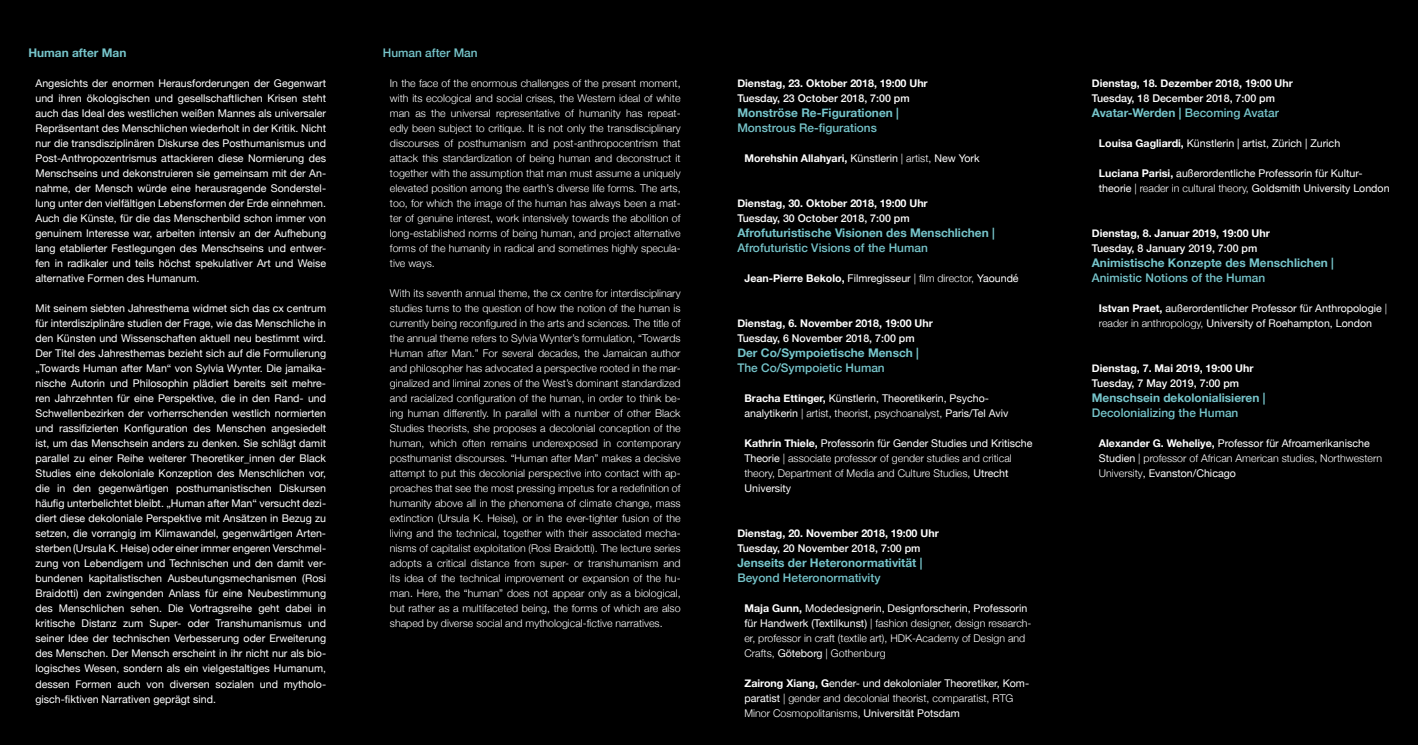
<style>
.page{position:relative;width:1418px;height:745px;background:#fff}
.page>*{position:absolute;margin:0;border:0;box-sizing:border-box;transform-origin:0 0}
.t1{font:700 11.88px "Helvetica Neue";color:#76c4ca}
.t2{font:500 11.88px "Helvetica Neue";color:#76c4ca}
.t3{font:300 10.62px/15px "Helvetica Neue";color:#fff}
.t4{font:10.62px/15px "Helvetica Neue";color:#fff}
.t5{font:700 10.62px "Helvetica Neue";color:#fff}
.t6{font:500 10.62px "Helvetica Neue";color:#fff}
.s1{font-weight:400}
.s2{font-weight:300}
.s3{font-weight:700}
.s4{font-weight:500}
</style>
<div class="page">
<div style="left:0;top:0;width:1417px;height:744px;background:#000"></div>
<p class="t1" style="left:28px;top:43px;width:100px">Human after Man</p>
<p class="t4" style="left:35px;top:76px;width:292px;text-align:justify">Angesichts der enormen Herausforderungen der Gegenwart und ihren ökologischen und gesellschaftlichen Krisen steht auch das Ideal des westlichen weißen Mannes als universaler Repräsentant des Menschlichen wiederholt in der Kritik. Nicht nur die transdisziplinären Diskurse des Posthumanismus und Post-Anthropozentrismus attackieren diese Normierung des Menschseins und dekonstruieren sie gemeinsam mit der An&shy;nahme, der Mensch würde eine herausragende Sonderstel&shy;lung unter den vielfältigen Lebensformen der Erde einnehmen.<br>Auch die Künste, für die das Menschenbild schon immer von genuinem Interesse war, arbeiten intensiv an der Aufhebung lang etablierter Festlegungen des Menschseins und entwer&shy;fen in radikaler und teils höchst spekulativer Art und Weise alternative Formen des Humanum.</p>
<p class="t4" style="left:35px;top:301px;width:292px;text-align:justify">Mit seinem siebten Jahresthema widmet sich das cx centrum für interdisziplinäre studien der Frage, wie das Menschliche in den Künsten und Wissenschaften aktuell neu bestimmt wird.<br>Der Titel des Jahresthemas bezieht sich auf die Formulierung „Towards Human after Man“ von Sylvia Wynter. Die jamaika&shy;nische Autorin und Philosophin plädiert bereits seit mehre&shy;ren Jahrzehnten für eine Perspektive, die in den Rand- und Schwellenbezirken der vorherrschenden westlich normierten und rassifizierten Konfiguration des Menschen angesiedelt ist, um das Menschsein anders zu denken. Sie schlägt damit parallel zu einer Reihe weiterer Theoretiker_innen der Black Studies eine dekoloniale Konzeption des Menschlichen vor, die in den gegenwärtigen posthumanistischen Diskursen häufig unterbelichtet bleibt. „Human after Man“ versucht dezi&shy;diert diese dekoloniale Perspektive mit Ansätzen in Bezug zu setzen, die vorrangig im Klimawandel, gegenwärtigen Arten&shy;sterben (Ursula K. Heise) oder einer immer engeren Verschmel&shy;zung von Lebendigem und Technischen und den damit ver&shy;bundenen kapitalistischen Ausbeutungsmechanismen (Rosi Braidotti) den zwingenden Anlass für eine Neubestimmung des Menschlichen sehen. Die Vortragsreihe geht dabei in kritische Distanz zum Super- oder Transhumanismus und seiner Idee der technischen Verbesserung oder Erweiterung des Menschen. Der Mensch erscheint in ihr nicht nur als bio&shy;logisches Wesen, sondern als ein vielgestaltiges Humanum, dessen Formen auch von diversen sozialen und mytholo&shy;gisch-fiktiven Narrativen geprägt sind.</p>
<p class="t2" style="left:383px;top:43px;width:96px">Human after Man</p>
<p class="t3" style="left:390px;top:75px;width:292px;text-align:justify">In the face of the enormous challenges of the present moment, with its ecological and social crises, the Western ideal of white man as the universal representative of humanity has repeat&shy;edly been subject to critique. It is not only the transdisciplinary discourses of posthumanism and post-anthropocentrism that attack this standardization of being human and deconstruct it together with the assumption that man must assume a uniquely elevated position among the earth’s diverse life forms. The arts, too, for which the image of the human has always been a mat&shy;ter of genuine interest, work intensively towards the abolition of long-established norms of being human, and project alternative forms of the humanity in radical and sometimes highly specula&shy;tive ways.</p>
<p class="t3" style="left:390px;top:285px;width:292px;text-align:justify">With its seventh annual theme, the cx centre for interdisciplinary studies turns to the question of how the notion of the human is currently being reconfigured in the arts and sciences. The title of the annual theme refers to Sylvia Wynter’s formulation, “Towards Human after Man.” For several decades, the Jamaican author and philosopher has advocated a perspective rooted in the mar&shy;ginalized and liminal zones of the West’s dominant standardized and racialized configuration of the human, in order to think be&shy;ing human differently. In parallel with a number of other Black Studies theorists, she proposes a decolonial conception of the human, which often remains underexposed in contemporary posthumanist discourses. “Human after Man” makes a decisive attempt to put this decolonial perspective into contact with ap&shy;proaches that see the most pressing impetus for a redefinition of humanity above all in the phenomena of climate change, mass extinction (Ursula K. Heise), or in the ever-tighter fusion of the living and the technical, together with their associated mecha&shy;nisms of capitalist exploitation (Rosi Braidotti). The lecture series adopts a critical distance from super- or transhumanism and its idea of the technical improvement or expansion of the hu&shy;man. Here, the “human” does not appear only as a biological, but rather as a multifaceted being, the forms of which are also shaped by diverse social and mythological-fictive narratives.</p>
<p class="t5" style="left:737px;top:74px;width:192px">Dienstag, 23. Oktober 2018, 19:00 Uhr</p>
<p class="t6" style="left:737px;top:89px;width:174px">Tuesday, 23 October 2018, 7:00 pm</p>
<p class="t1" style="left:737px;top:103px;width:163px">Monströse Re-Figurationen |</p>
<p class="t2" style="left:737px;top:118px;width:141px">Monstrous Re-figurations</p>
<p class="t5" style="left:744px;top:149px;width:237px">Morehshin Allahyari, <span class="s1">Künstlerin</span> <span class="s2">| artist,</span> <span class="s1">New York</span></p>
<p class="t5" style="left:737px;top:194px;width:192px">Dienstag, 30. Oktober 2018, 19:00 Uhr</p>
<p class="t6" style="left:737px;top:209px;width:174px">Tuesday, 30 October 2018, 7:00 pm</p>
<p class="t1" style="left:737px;top:223px;width:259px">Afrofuturistische Visionen des Menschlichen |</p>
<p class="t2" style="left:737px;top:238px;width:192px">Afrofuturistic Visions of the Human</p>
<p class="t4" style="left:744px;top:271px;width:276px"><span class="s3">Jean-Pierre Bekolo,</span> Filmregisseur <span class="s2">| film director,</span> Yaoundé</p>
<p class="t5" style="left:737px;top:314px;width:197px">Dienstag, 6. November 2018, 19:00 Uhr</p>
<p class="t6" style="left:737px;top:329px;width:179px">Tuesday, 6 November 2018, 7:00 pm</p>
<p class="t1" style="left:737px;top:343px;width:183px">Der Co/Sympoietische Mensch |</p>
<p class="t2" style="left:737px;top:358px;width:149px">The Co/Sympoietic Human</p>
<p class="t4" style="left:744px;top:391px;width:265px"><span class="s3">Bracha Ettinger,</span> Künstlerin, Theoretikerin, Psycho&shy;analytikerin <span class="s2">| artist, theorist, psychoanalyst,</span> Paris/Tel Aviv</p>
<p class="t3" style="left:744px;top:435px;width:289px"><span class="s3">Kathrin Thiele,</span> <span class="s1">Professorin für Gender Studies und Kritische Theorie</span> | associate professor of gender studies and critical theory, Department of Media and Culture Studies, <span class="s1">Utrecht University</span></p>
<p class="t5" style="left:737px;top:524px;width:203px">Dienstag, 20. November 2018, 19:00 Uhr</p>
<p class="t6" style="left:737px;top:539px;width:185px">Tuesday, 20 November 2018, 7:00 pm</p>
<p class="t1" style="left:737px;top:553px;width:186px">Jenseits der Heteronormativität |</p>
<p class="t2" style="left:737px;top:568px;width:145px">Beyond Heteronormativity</p>
<p class="t3" style="left:744px;top:600px;width:288px"><span class="s3">Maja Gunn,</span> <span class="s1">Modedesignerin, Designforscherin, Professorin für Handwerk (Textilkunst)</span> | fashion designer, design research&shy;er, professor in craft (textile art), HDK-Academy of Design and Crafts, <span class="s1">Göteborg</span> | Gothenburg</p>
<p class="t3" style="left:744px;top:675px;width:286px"><span class="s3">Zairong Xiang, G</span><span class="s1">ender- und dekolonialer Theoretiker, Kom&shy;paratist</span> | gender and decolonial theorist, comparatist, RTG<br>Minor Cosmopolitanisms, <span class="s1">Universität Potsdam</span></p>
<p class="t5" style="left:1091px;top:74px;width:202px">Dienstag, 18. Dezember 2018, 19:00 Uhr</p>
<p class="t6" style="left:1091px;top:89px;width:185px">Tuesday, 18 December 2018, 7:00 pm</p>
<p class="t1" style="left:1091px;top:103px;width:188px">Avatar-Werden | <span class="s4">Becoming Avatar</span></p>
<p class="t4" style="left:1098px;top:136px;width:243px"><span class="s3">Louisa Gagliardi,</span> Künstlerin | artist, Zürich | Zurich</p>
<p class="t4" style="left:1098px;top:166px;width:292px"><span class="s3">Luciana Parisi,</span> außerordentliche Professorin für Kultur&shy;theorie <span class="s2">| reader in cultural theory,</span> Goldsmith University London</p>
<p class="t5" style="left:1091px;top:224px;width:179px">Dienstag, 8. Januar 2019, 19:00 Uhr</p>
<p class="t6" style="left:1091px;top:239px;width:167px">Tuesday, 8 January 2019, 7:00 pm</p>
<p class="t1" style="left:1091px;top:253px;width:243px">Animistische Konzepte des Menschlichen |</p>
<p class="t2" style="left:1091px;top:268px;width:175px">Animistic Notions of the Human</p>
<p class="t4" style="left:1098px;top:301px;width:290px"><span class="s3">Istvan Praet,</span> außerordentlicher Professor für Anthropologie <span class="s2">| reader in anthropology,</span> University of Roehampton, London</p>
<p class="t5" style="left:1091px;top:359px;width:163px">Dienstag, 7. Mai 2019, 19:00 Uhr</p>
<p class="t6" style="left:1091px;top:374px;width:149px">Tuesday, 7 May 2019, 7:00 pm</p>
<p class="t1" style="left:1091px;top:388px;width:175px">Menschsein dekolonialisieren |</p>
<p class="t2" style="left:1091px;top:403px;width:148px">Decolonializing the Human</p>
<p class="t3" style="left:1098px;top:435px;width:285px"><span class="s3">Alexander G. Weheliye,</span> <span class="s1">Professor für Afroamerikanische<br>Studien</span> | professor of African American studies, Northwestern<br>University<span class="s1">, Evanston/Chicago</span></p>
</div>
